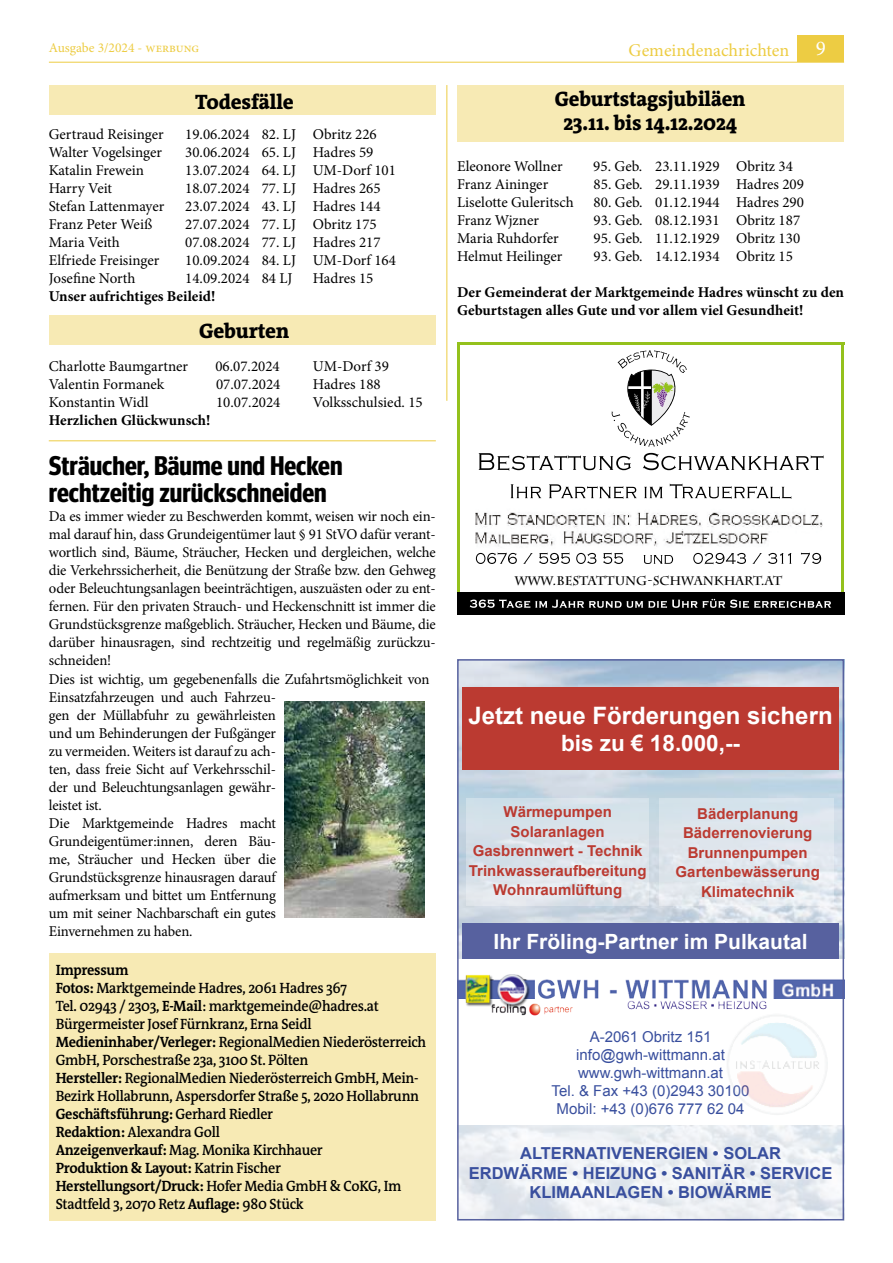
<style>
.page{position:relative;width:893px;height:1263px;background:#fff}
.page>*{position:absolute;margin:0;border:0;box-sizing:border-box;transform-origin:0 0}
.t1{font:700 condensed 27px/27px "BB Titel";color:#000}
.t2{font:700 24px "Arial";color:#fff}
.t3{font:700 22.5px "Arial";color:#fff}
.t4{font:800 21px/24px "The RM Antiqua";letter-spacing:-.01em;color:#000;text-align:center;scale:.95 1}
.t5{font:700 21px "Arial";color:#fff}
.t6{font:800 21px "The RM Antiqua";letter-spacing:-.01em;color:#000}
.t7{font:18px "Minion Pro";color:#edcc43}
.t8{font:700 16.5px/19.8px "Arial";color:#394f9e;text-align:center}
.t9{font:15px/18px "Minion Pro";letter-spacing:-.01em;color:#000;text-align:justify}
.t10{font:600 15px/18px "The RM Antiqua";letter-spacing:-.02em;color:#000;scale:.93 1}
.t11{font:700 15px/19.5px "Arial";color:#bb3a31;text-align:center}
.t12{font:700 15px/18px "Minion Pro";color:#000}
.t13{font:15px/18px "Arial";color:#394f9e;text-align:center}
.t14{font:13.5px "Minion Pro";color:#edcc43}
.t15{font:700 12.45px "Charlemagne Std";color:#000}
.s1{font-size:21px;color:#fff}
.s2{font-weight:700}
</style>
<div class="page">
<div style="left:797px;top:35px;width:47px;height:27px;background:#edcc43"></div>
<hr style="left:49px;top:62px;width:795px;height:1px;background:#edcc43">
<hr style="left:446px;top:85px;width:1px;height:316px;background:#edcc43">
<div style="left:49px;top:952px;width:387px;height:268px;background:#f7eab4"></div>
<hr style="left:49px;top:440px;width:387px;height:1px;background:#edcc43">
<div style="left:457px;top:85px;width:387px;height:57px;background:#f7eab4"></div>
<div style="left:49px;top:85px;width:387px;height:30px;background:#f7eab4"></div>
<div style="left:49px;top:315px;width:387px;height:29px;background:#f7eab4"></div>
<hr style="left:841px;top:342px;width:3px;height:272px;background:#94c11c">
<hr style="left:457px;top:342px;width:3px;height:272px;background:#94c11c">
<svg style="left:611px;top:350px;width:79px;height:96px"></svg>
<svg style="left:479px;top:453px;width:152px;height:18px"></svg>
<svg style="left:643px;top:453px;width:180px;height:17px"></svg>
<svg style="left:511px;top:484px;width:30px;height:14px"></svg>
<svg style="left:549px;top:484px;width:88px;height:15px"></svg>
<svg style="left:644px;top:487px;width:18px;height:11px"></svg>
<svg style="left:670px;top:484px;width:121px;height:15px"></svg>
<div style="left:457px;top:592px;width:387px;height:22px;background:#000"></div>
<svg style="left:470px;top:599px;width:361px;height:9px"></svg>
<hr style="left:457px;top:342px;width:387px;height:3px;background:#94c11c">
<svg style="left:476px;top:552px;width:346px;height:13px"></svg>
<img style="left:475px;top:512px;width:348px;height:35px">
<img style="left:460px;top:662px;width:381px;height:297px">
<img style="left:460px;top:974px;width:381px;height:42px">
<div style="left:462px;top:687px;width:377px;height:83px;background:#bb3a31"></div>
<div style="left:462px;top:923px;width:377px;height:36px;background:#57619f"></div>
<div style="left:466px;top:798px;width:182px;height:107px;background:linear-gradient(to bottom,#d2e0e9,#e3e7ed)"></div>
<div style="left:659px;top:798px;width:174px;height:107px;background:linear-gradient(to bottom,#d6e2eb,#e6eaef)"></div>
<div style="left:457px;top:659px;width:387px;height:561px;border:2px solid #57619f"></div>
<img style="left:725px;top:1011px;width:104px;height:104px">
<img style="left:284px;top:702px;width:140px;height:215px">
<p class="t14" style="left:49px;top:39px;width:152px">Ausgabe 3/2024 - werbung</p>
<p class="t7" style="left:629px;top:38px;width:199px">Gemeindenachrichten <span class="s1">9</span></p>
<h3 class="t6" style="left:195px;top:88px;width:100px">Todesfälle</h3>
<p class="t9" style="left:49px;top:125px;width:116px">Gertraud Reisinger</p>
<p class="t9" style="left:185px;top:125px;width:193px">19.06.2024 82. LJ Obritz 226</p>
<p class="t9" style="left:49px;top:143px;width:115px">Walter Vogelsinger</p>
<p class="t9" style="left:185px;top:143px;width:190px">30.06.2024 65. LJ Hadres 59</p>
<p class="t9" style="left:49px;top:161px;width:97px">Katalin Frewein</p>
<p class="t9" style="left:185px;top:161px;width:212px">13.07.2024 64. LJ UM-Dorf 101</p>
<p class="t9" style="left:49px;top:179px;width:65px">Harry Veit</p>
<p class="t9" style="left:185px;top:179px;width:197px">18.07.2024 77. LJ Hadres 265</p>
<p class="t9" style="left:49px;top:197px;width:117px">Stefan Lattenmayer</p>
<p class="t9" style="left:185px;top:197px;width:197px">23.07.2024 43. LJ Hadres 144</p>
<p class="t9" style="left:49px;top:215px;width:105px">Franz Peter Weiß</p>
<p class="t9" style="left:185px;top:215px;width:193px">27.07.2024 77. LJ Obritz 175</p>
<p class="t9" style="left:49px;top:233px;width:73px">Maria Veith</p>
<p class="t9" style="left:185px;top:233px;width:197px">07.08.2024 77. LJ Hadres 217</p>
<p class="t9" style="left:49px;top:251px;width:112px">Elfriede Freisinger</p>
<p class="t9" style="left:185px;top:251px;width:212px">10.09.2024 84. LJ UM-Dorf 164</p>
<p class="t9" style="left:49px;top:269px;width:88px">Josefine North</p>
<p class="t9" style="left:185px;top:269px;width:109px">14.09.2024 84 LJ</p>
<p class="t9" style="left:313px;top:269px;width:62px">Hadres 15</p>
<p class="t12" style="left:49px;top:287px;width:168px">Unser aufrichtiges Beileid!</p>
<h3 class="t6" style="left:199px;top:318px;width:92px">Geburten</h3>
<p class="t9" style="left:49px;top:357px;width:141px">Charlotte Baumgartner</p>
<p class="t9" style="left:215px;top:357px;width:66px">06.07.2024</p>
<p class="t9" style="left:313px;top:357px;width:78px">UM-Dorf 39</p>
<p class="t9" style="left:49px;top:375px;width:117px">Valentin Formanek</p>
<p class="t9" style="left:216px;top:375px;width:66px">07.07.2024</p>
<p class="t9" style="left:313px;top:375px;width:69px">Hadres 188</p>
<p class="t9" style="left:49px;top:393px;width:101px">Konstantin Widl</p>
<p class="t9" style="left:216px;top:393px;width:66px">10.07.2024</p>
<p class="t9" style="left:313px;top:393px;width:111px">Volksschulsied. 15</p>
<p class="t12" style="left:49px;top:411px;width:163px">Herzlichen Glückwunsch!</p>
<h1 class="t1" style="left:49px;top:452px;width:295px">Sträucher, Bäume und Hecken rechtzeitig zurückschneiden</h1>
<p class="t9" style="left:49px;top:507px;width:388px">Da es immer wieder zu Beschwerden kommt, weisen wir noch ein&shy;mal darauf hin, dass Grundeigentümer laut § 91 StVO dafür verant&shy;wortlich sind, Bäume, Sträucher, Hecken und dergleichen, welche die Verkehrssicherheit, die Benützung der Straße bzw. den Gehweg oder Beleuchtungsanlagen beeinträchtigen, auszuästen oder zu ent&shy;fernen. Für den privaten Strauch- und Heckenschnitt ist immer die Grundstücksgrenze maßgeblich. Sträucher, Hecken und Bäume, die darüber hinausragen, sind rechtzeitig und regelmäßig zurückzu&shy;schneiden!</p>
<p class="t9" style="left:49px;top:670px;width:382px;text-align:left">Dies ist wichtig, um gegebenenfalls die Zufahrtsmöglichkeit von Einsatzfahrzeugen und auch Fahrzeu-<br>gen der Müllabfuhr zu gewährleisten<br>und um Behinderungen der Fußgänger<br>zu vermeiden. Weiters ist darauf zu ach-<br>ten, dass freie Sicht auf Verkehrsschil-<br>der und Beleuchtungsanlagen gewähr-<br>leistet ist.<br>Die Marktgemeinde Hadres macht<br>Grundeigentümer:innen, deren Bäu-<br>me, Sträucher und Hecken über die<br>Grundstücksgrenze hinausragen darauf<br>aufmerksam und bittet um Entfernung<br>um mit seiner Nachbarschaft ein gutes<br>Einvernehmen zu haben.</p>
<p class="t10" style="left:56px;top:961px;width:400px"><span class="s2">Impressum<br>Fotos:</span> Marktgemeinde Hadres, 2061 Hadres 367<br>Tel. 02943 / 2303, <span class="s2">E-Mail</span>: marktgemeinde@hadres.at Bürgermeister Josef Fürnkranz, Erna Seidl <span class="s2">Medieninhaber/Verleger:</span> RegionalMedien Niederösterreich GmbH, Porschestraße 23a, 3100 St. Pölten<br><span class="s2">Hersteller:</span> RegionalMedien Niederösterreich GmbH, Mein-Bezirk Hollabrunn, Aspersdorfer Straße 5, 2020 Hollabrunn <span class="s2">Geschäftsführung:</span> Gerhard Riedler<br><span class="s2">Redaktion:</span> Alexandra Goll<br><span class="s2">Anzeigenverkauf:</span> Mag. Monika Kirchhauer<br><span class="s2">Produktion &amp; Layout:</span> Katrin Fischer <span class="s2">Herstellungsort/Druck:</span> Hofer Media GmbH &amp; CoKG, Im Stadtfeld 3, 2070 Retz <span class="s2">Auflage:</span> 980 Stück</p>
<h3 class="t4" style="left:555px;top:87px;width:202px">Geburtstagsjubiläen<br>23.11. bis 14.12.2024</h3>
<p class="t9" style="left:457px;top:158px;width:107px">Eleonore Wollner</p>
<p class="t9" style="left:593px;top:158px;width:201px">95. Geb. 23.11.1929 Obritz 34</p>
<p class="t9" style="left:457px;top:176px;width:93px">Franz Aininger</p>
<p class="t9" style="left:594px;top:176px;width:212px">85. Geb. 29.11.1939 Hadres 209</p>
<p class="t9" style="left:457px;top:194px;width:118px">Liselotte Guleritsch</p>
<p class="t9" style="left:594px;top:194px;width:212px">80. Geb. 01.12.1944 Hadres 290</p>
<p class="t9" style="left:457px;top:212px;width:83px">Franz Wjzner</p>
<p class="t9" style="left:594px;top:212px;width:208px">93. Geb. 08.12.1931 Obritz 187</p>
<p class="t9" style="left:457px;top:230px;width:103px">Maria Ruhdorfer</p>
<p class="t9" style="left:594px;top:230px;width:208px">95. Geb. 11.12.1929 Obritz 130</p>
<p class="t9" style="left:457px;top:248px;width:107px">Helmut Heilinger</p>
<p class="t9" style="left:594px;top:248px;width:201px">93. Geb. 14.12.1934 Obritz 15</p>
<p class="t12" style="left:457px;top:283px;width:388px">Der Gemeinderat der Marktgemeinde Hadres wünscht zu den<br>Geburtstagen alles Gute und vor allem viel Gesundheit!</p>
<p class="t15" style="left:515px;top:573px;width:269px">WWW.BESTATTUNG-SCHWANKHART.AT</p>
<h2 class="t2" style="left:469px;top:699px;width:366px">Jetzt neue Förderungen sichern</h2>
<h3 class="t3" style="left:561px;top:728px;width:180px">bis zu € 18.000,--</h3>
<p class="t11" style="left:469px;top:803px;width:179px">Wärmepumpen<br>Solaranlagen<br>Gasbrennwert - Technik<br>Trinkwasseraufbereitung<br>Wohnraumlüftung</p>
<p class="t11" style="left:676px;top:804px;width:146px">Bäderplanung<br>Bäderrenovierung<br>Brunnenpumpen<br>Gartenbewässerung<br>Klimatechnik</p>
<h3 class="t5" style="left:494px;top:928px;width:315px">Ihr Fröling-Partner im Pulkautal</h3>
<p class="t13" style="left:552px;top:1028px;width:200px">A-2061 Obritz 151 info@gwh-wittmann.at www.gwh-wittmann.at<br>Tel. &amp; Fax +43 (0)2943 30100<br>Mobil: +43 (0)676 777 62 04</p>
<p class="t8" style="left:469px;top:1143px;width:365px">ALTERNATIVENERGIEN • SOLAR<br>ERDWÄRME • HEIZUNG • SANITÄR • SERVICE<br>KLIMAANLAGEN • BIOWÄRME</p>
</div>
